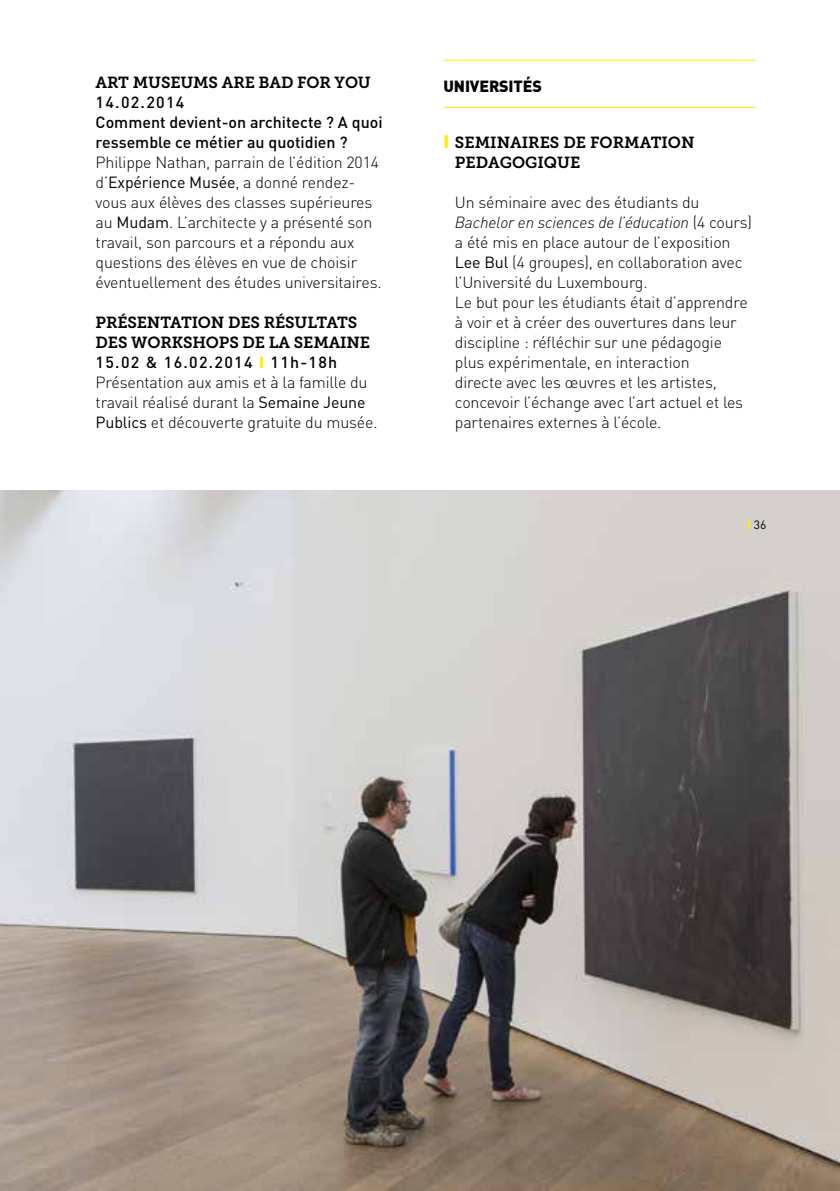
<style>
.page{position:relative;width:840px;height:1191px;background:#fff}
.page>*{position:absolute;margin:0;border:0;box-sizing:border-box;transform-origin:0 0}
.t1{font:300 16px/20px "DINOT";letter-spacing:-.01em;color:#000}
.t2{font:16px/20px "Museo Slab 700";letter-spacing:-.01em;color:#000}
.t3{font:500 16px/20px "DINOT";color:#000}
.t4{font:900 16px "DINOT";letter-spacing:-.01em;color:#000}
.t5{font:12px "DINOT";color:#000}
.s1{font-weight:400}
.s2{font-weight:500}
.s3{font-weight:900;color:#ffed00}
.s4{font-family:"DINOT";font-weight:900;font-size:18px;color:#ffed00}
.s5{font-style:italic}
</style>
<div class="page">
<hr style="left:443px;top:60px;width:312px;height:1px;background:#ffed00">
<hr style="left:443px;top:107px;width:312px;height:1px;background:#ffed00">
<img style="left:0;top:490px;width:839px;height:701px">
<p class="t2" style="left:96px;top:72px;width:276px">ART MUSEUMS ARE BAD FOR YOU</p>
<p class="t3" style="left:96px;top:91px;width:288px">14.02.2014<br>Comment devient-on architecte ? A quoi ressemble ce métier au quotidien ?</p>
<p class="t1" style="left:96px;top:151px;width:287px">Philippe Nathan, parrain de l’édition 2014 d’<span class="s1">Expérience Musée</span>, a donné rendez&shy;vous aux élèves des classes supérieures au <span class="s1">Mudam</span>. L’architecte y a présenté son travail, son parcours et a répondu aux questions des élèves en vue de choisir éventuellement des études universitaires.</p>
<p class="t2" style="left:96px;top:312px;width:276px">PRÉSENTATION DES RÉSULTATS<br>DES WORKSHOPS DE LA SEMAINE</p>
<p class="t1" style="left:96px;top:351px;width:283px"><span class="s2">15.02 &amp; 16.02.2014</span> <span class="s3">I</span> <span class="s2">11h-18h </span>Présentation aux amis et à la famille du travail réalisé durant la <span class="s1">Semaine Jeune Publics</span> et découverte gratuite du musée.</p>
<p class="t4" style="left:443px;top:75px;width:100px">UNIVERSITÉS</p>
<p class="t2" style="left:454px;top:132px;width:241px;text-indent:-11px"><span class="s4">I</span> SEMINAIRES DE FORMATION<br>PEDAGOGIQUE</p>
<p class="t1" style="left:454px;top:191px;width:298px">Un séminaire avec des étudiants du <span class="s5">Bachelor en sciences de l’éducation</span> (4 cours) a été mis en place autour de l’exposition <span class="s1">Lee Bul</span> (4 groupes), en collaboration avec l’Université du Luxembourg.<br>Le but pour les étudiants était d’apprendre à voir et à créer des ouvertures dans leur discipline : réfléchir sur une pédagogie plus expérimentale, en interaction<br>directe avec les œuvres et les artistes, concevoir l’échange avec l’art actuel et les partenaires externes à l’école.</p>
<p class="t5" style="left:746px;top:517px;width:21px"><span class="s3">I</span> 36</p>
</div>
